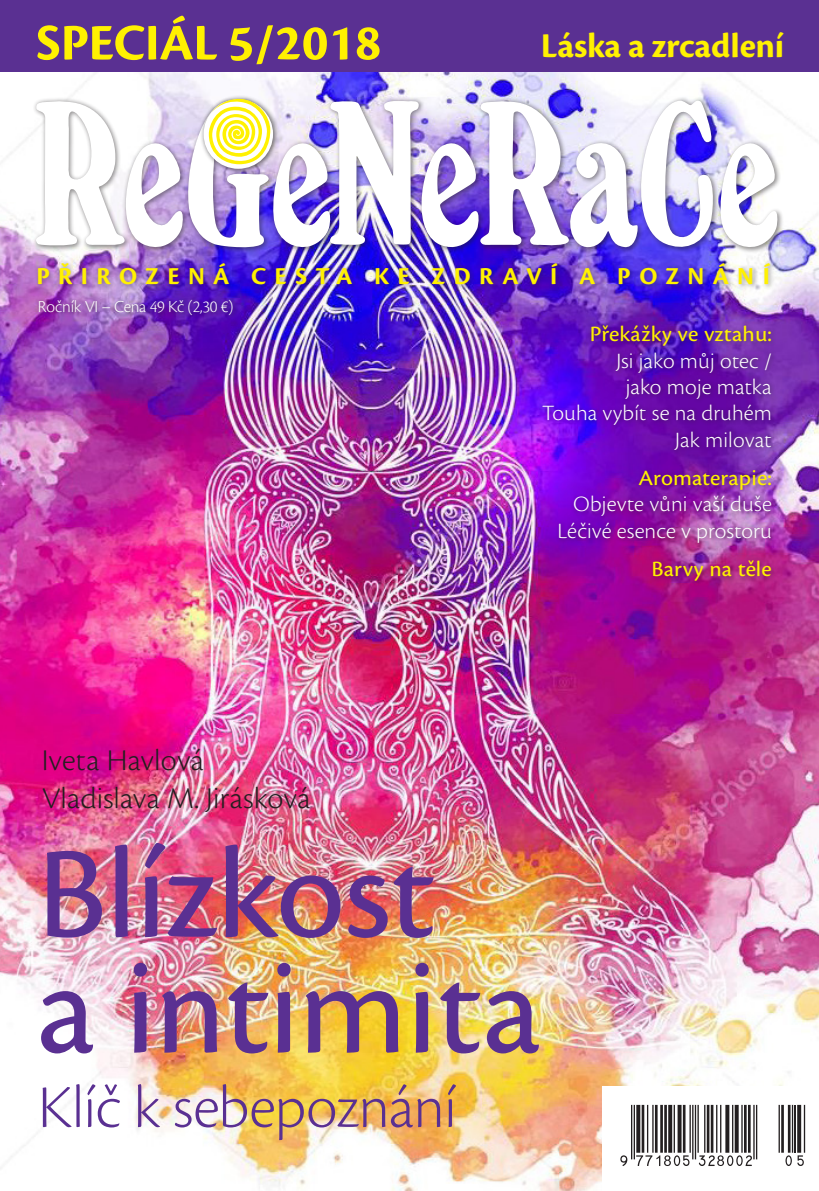
<style>
.page{position:relative;width:819px;height:1191px;background:#fff}
.page>*{position:absolute;margin:0;border:0;box-sizing:border-box;transform-origin:0 0}
.titulek_bylinky{font:135.28px/115.5px "Cronos Pro Capt";letter-spacing:-.01em;color:#5a3092}
.titulek_bylinky-2{font:300 62.65px "Cronos Pro";letter-spacing:-.01em;color:#5a3092}
.Corner{font:700 53.2px "Cronos Pro";letter-spacing:-.005em;color:#fff101}
.Corner-2{font:700 36.23px "Cronos Pro";letter-spacing:-.005em;color:#fff101}
.AdvText{font:300 31.32px "Cronos Pro";letter-spacing:.005em;color:#231f20}
.Corner-3{font:700 25.38px "Cronos Pro";letter-spacing:.33em;color:#fff101}
.AdvText-2{font:300 22.75px/26.2px "Cronos Pro";letter-spacing:.005em;color:#fff;text-align:center}
.AdvText-3{font:22.75px "Cronos Pro Capt";letter-spacing:.005em;color:#fff101}
.Corner-4{font:300 17.5px "Cronos Pro";letter-spacing:-.015em;color:#fff}
</style>
<div class="page">
<img style="left:0;top:72px;width:819px;height:1119px">
<div style="left:0;top:0;width:819px;height:72px;background:#5a3092"></div>
<div style="left:32px;top:97px;width:751px;height:157px;background:#231f20;opacity:.5"></div>
<div style="left:199px;top:95px;width:80px;height:80px;background:#231f20;opacity:.6"></div>
<img style="left:36px;top:99px;width:741px;height:148px">
<div style="left:34px;top:259px;width:741px;height:31px;background:#231f20;opacity:.3"></div>
<div style="left:35px;top:295px;width:204px;height:26px;background:#231f20;opacity:.3"></div>
<div style="left:538px;top:322px;width:239px;height:265px;background:#231f20;opacity:.3"></div>
<div style="left:603px;top:1086px;width:216px;height:105px;background:#fff"></div>
<p class="Corner" style="left:36px;top:12px;width:346px">SPECIÁL 5/2018</p>
<p class="Corner-2" style="left:541px;top:25px;width:245px">Láska a zrcadlení</p>
<p class="Corner-3" style="left:36px;top:262px;width:734px">PŘIROZENÁ CESTA KE ZDRAVÍ A POZNÁNÍ</p>
<p class="Corner-4" style="left:38px;top:296px;width:197px">Ročník VI – Cena 49 Kč (2,30 €)</p>
<p class="AdvText" style="left:42px;top:742px;width:164px">Iveta Havlová</p>
<p class="AdvText" style="left:42px;top:780px;width:270px">Vladislava M. Jirásková</p>
<p class="AdvText-3" style="left:589px;top:321px;width:183px">Překážky ve vztahu:</p>
<p class="AdvText-2" style="left:616px;top:347px;width:157px">Jsi jako můj otec / jako moje matka</p>
<p class="AdvText-2" style="left:542px;top:400px;width:231px">Touha vybít se na druhém</p>
<p class="AdvText-2" style="left:675px;top:426px;width:98px">Jak milovat</p>
<p class="AdvText-3" style="left:638px;top:465px;width:135px">Aromaterapie:</p>
<p class="AdvText-2" style="left:573px;top:491px;width:200px">Objevte vůni vaší duše</p>
<p class="AdvText-2" style="left:557px;top:517px;width:216px">Léčivé esence v prostoru</p>
<p class="AdvText-3" style="left:651px;top:556px;width:122px">Barvy na těle</p>
<p class="titulek_bylinky" style="left:37px;top:837px;width:506px">Blízkost<br>a intimita</p>
<p class="titulek_bylinky-2" style="left:38px;top:1071px;width:420px">Klíč k sebepoznání</p>
</div>
